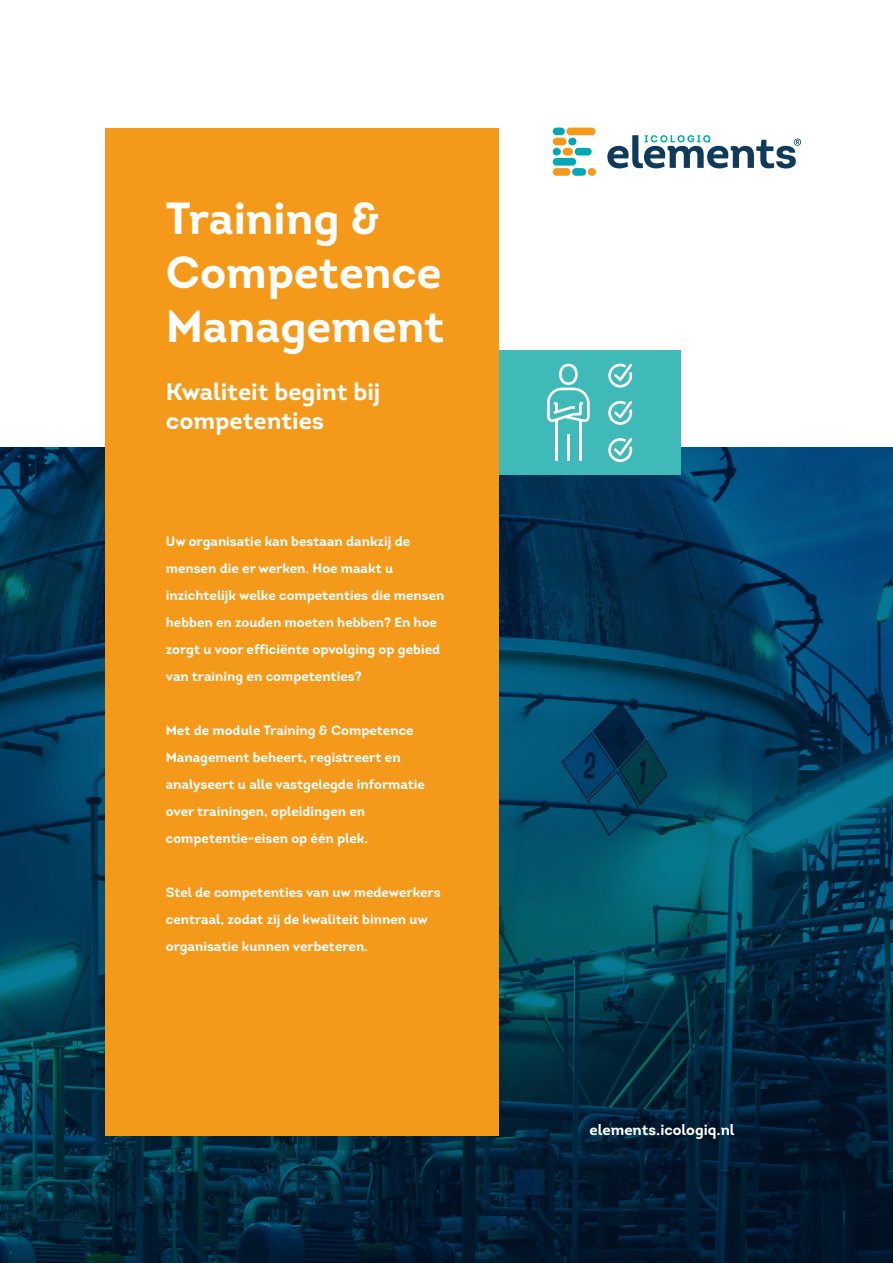
<style>
.page{position:relative;width:893px;height:1263px;background:#fff}
.page>*{position:absolute;margin:0;border:0;box-sizing:border-box;transform-origin:0 0}
.t1{font:700 45px/54px "Intro";color:#fff}
.t2{font:700 24px/28.8px "Intro";color:#fff}
.t3{font:700 15px "Intro";color:#fff}
.t4{font:700 13.5px/27px "Intro";color:#fff}
</style>
<div class="page">
<img style="left:0;top:447px;width:893px;height:816px">
<div style="left:553px;top:168px;width:17px;height:8px;background:#f5991a;border-radius:4px"></div>
<div style="left:572px;top:168px;width:14px;height:8px;background:#00a8b5;border-radius:4px"></div>
<div style="left:588px;top:168px;width:8px;height:8px;background:#f5991a;border-radius:4px"></div>
<div style="left:553px;top:138px;width:14px;height:7px;background:#f5991a;border-radius:4px"></div>
<div style="left:568px;top:138px;width:8px;height:7px;background:#00a8b5;border-radius:4px"></div>
<div style="left:553px;top:128px;width:12px;height:7px;background:#00a8b5;border-radius:4px"></div>
<div style="left:566px;top:128px;width:29px;height:7px;background:#f5991a;border-radius:4px"></div>
<div style="left:553px;top:158px;width:23px;height:8px;background:#00a8b5;border-radius:4px"></div>
<div style="left:553px;top:148px;width:8px;height:7px;background:#00a8b5;border-radius:4px"></div>
<div style="left:562px;top:148px;width:11px;height:7px;background:#f5991a;border-radius:4px"></div>
<div style="left:575px;top:148px;width:17px;height:7px;background:#00a8b5;border-radius:4px"></div>
<svg style="left:607px;top:135px;width:194px;height:34px"></svg>
<div style="left:439px;top:351px;width:241px;height:124px;background:#40b9b9"></div>
<div style="left:105px;top:128px;width:393px;height:1007px;background:#f5991a"></div>
<svg style="left:608px;top:363px;width:24px;height:25px"></svg>
<svg style="left:608px;top:438px;width:24px;height:24px"></svg>
<svg style="left:608px;top:401px;width:24px;height:24px"></svg>
<hr style="left:567px;top:434px;width:3px;height:27px;background:#fff">
<hr style="left:579px;top:421px;width:3px;height:40px;background:#fff">
<hr style="left:555px;top:419px;width:3px;height:42px;background:#fff">
<svg style="left:547px;top:364px;width:43px;height:58px"></svg>
<h1 class="t1" style="left:166px;top:191px;width:280px">Training &amp;<br>Competence<br>Management</h1>
<h2 class="t2" style="left:166px;top:377px;width:216px">Kwaliteit begint bij competenties</h2>
<p class="t4" style="left:166px;top:528px;width:280px">Uw organisatie kan bestaan dankzij de mensen die er werken. Hoe maakt u inzichtelijk welke competenties die mensen hebben en zouden moeten hebben? En hoe zorgt u voor efficiënte opvolging op gebied van training en competenties?</p>
<p class="t4" style="left:166px;top:717px;width:261px">Met de module Training &amp; Competence Management beheert, registreert en analyseert u alle vastgelegde informatie over trainingen, opleidingen en competentie-eisen op één plek.</p>
<p class="t4" style="left:166px;top:879px;width:276px">Stel de competenties van uw medewerkers centraal, zodat zij de kwaliteit binnen uw organisatie kunnen verbeteren.</p>
<p class="t3" style="left:590px;top:1120px;width:146px">elements.icologiq.nl</p>
</div>
